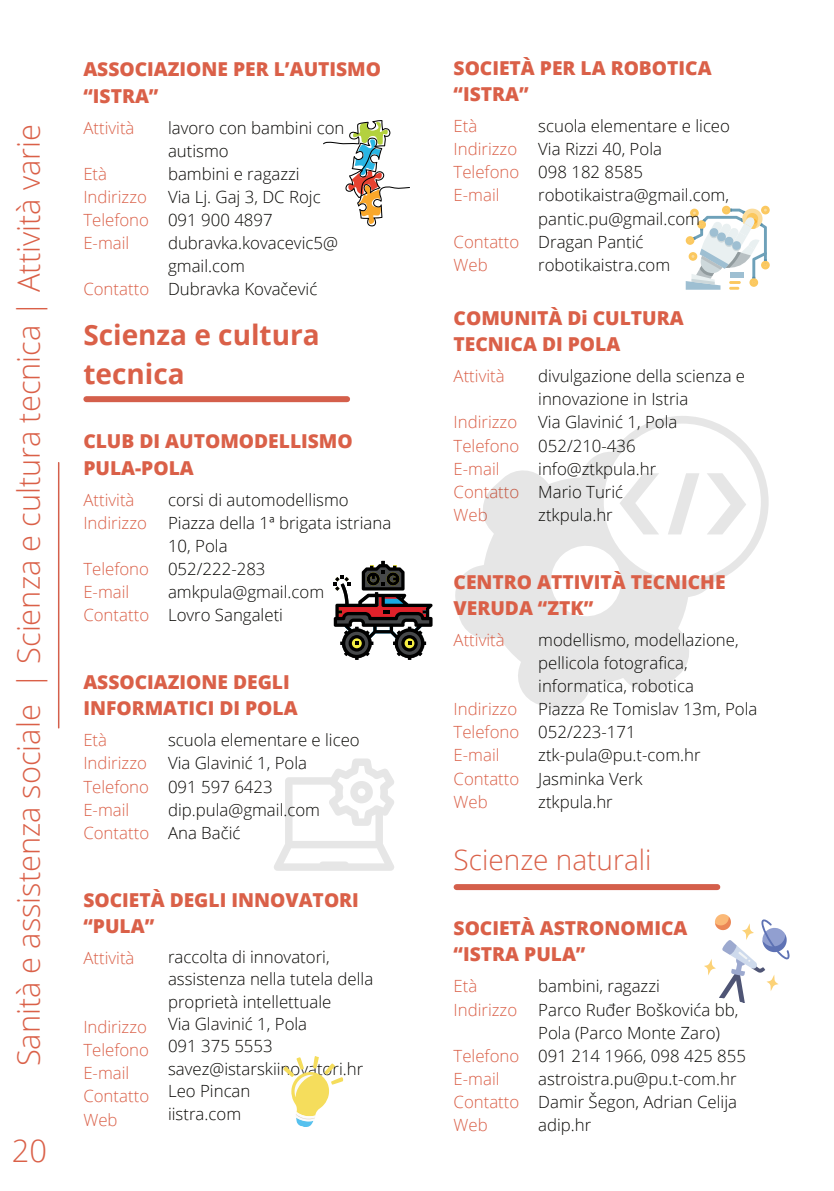
<style>
.page{position:relative;width:834px;height:1191px;background:#fff}
.page>*{position:absolute;margin:0;border:0;box-sizing:border-box;transform-origin:0 0}
.t1{font:300 30.8px "Open Sans";color:#da6048}
.t2{font:700 28px/39px "Open Sans";color:#da6048}
.t3{font:300 28px "Open Sans";color:#da6048}
.t4{font:800 19.2px/26.2px "Open Sans";color:#da6048}
.t5{font:300 16.8px/23.2px "Open Sans";color:#080704}
.t6{font:300 16.8px/23.2px "Open Sans";color:#da6048}
</style>
<div class="page">
<div style="left:86px;top:396px;width:261px;height:6px;background:#d45f4b"></div>
<svg style="left:283px;top:1056px;width:60px;height:71px"></svg>
<svg style="left:686px;top:206px;width:84px;height:84px"></svg>
<hr style="left:58px;top:463px;width:1px;height:265px;background:#d45f4b">
<svg style="left:274px;top:758px;width:120px;height:113px"></svg>
<svg style="left:334px;top:561px;width:99px;height:99px"></svg>
<svg style="left:323px;top:120px;width:87px;height:107px"></svg>
<svg style="left:455px;top:416px;width:313px;height:294px"></svg>
<div style="left:456px;top:884px;width:261px;height:6px;background:#d45f4b"></div>
<svg style="left:704px;top:914px;width:86px;height:89px"></svg>
<h1 class="t1" style="left:8px;top:1066px;width:944px;rotate:-90deg">Sanità e assistenza sociale | Scienza e cultura tecnica | Attività varie</h1>
<h1 class="t1" style="left:12px;top:1130px;width:37px">20</h1>
<p class="t4" style="left:83px;top:55px;width:299px">ASSOCIAZIONE PER L’AUTISMO “ISTRA”</p>
<p class="t6" style="left:83px;top:116px;width:53px">Attività</p>
<p class="t6" style="left:83px;top:162px;width:67px">Età<br>Indirizzo<br>Telefono<br>E-mail</p>
<p class="t6" style="left:83px;top:277px;width:67px">Contatto</p>
<p class="t5" style="left:168px;top:116px;width:178px">lavoro con bambini con autismo<br>bambini e ragazzi<br>Via Lj. Gaj 3, DC Rojc<br>091 900 4897 dubravka.kovacevic5@ gmail.com<br>Dubravka Kovačević</p>
<h2 class="t2" style="left:83px;top:314px;width:238px">Scienza e cultura tecnica</h2>
<p class="t4" style="left:83px;top:427px;width:271px">CLUB DI AUTOMODELLISMO<br>PULA-POLA</p>
<p class="t6" style="left:83px;top:488px;width:65px">Attività<br>Indirizzo</p>
<p class="t6" style="left:83px;top:557px;width:67px">Telefono<br>E-mail<br>Contatto</p>
<p class="t5" style="left:168px;top:488px;width:225px">corsi di automodellismo<br>Piazza della 1ª brigata istriana<br>10, Pola<br>052/222-283 amkpula@gmail.com<br>Lovro Sangaleti</p>
<p class="t4" style="left:83px;top:668px;width:216px">ASSOCIAZIONE DEGLI<br>INFORMATICI DI POLA</p>
<p class="t6" style="left:83px;top:728px;width:67px">Età<br>Indirizzo<br>Telefono<br>E-mail<br>Contatto</p>
<p class="t5" style="left:168px;top:728px;width:193px">scuola elementare e liceo<br>Via Glavinić 1, Pola<br>091 597 6423 dip.pula@gmail.com<br>Ana Bačić</p>
<p class="t4" style="left:83px;top:885px;width:277px">SOCIETÀ DEGLI INNOVATORI “PULA”</p>
<p class="t6" style="left:83px;top:946px;width:53px">Attività</p>
<p class="t5" style="left:168px;top:945px;width:207px;line-height:22.4px">raccolta di innovatori, assistenza nella tutela della proprietà intellettuale<br>Via Glavinić 1, Pola<br>091 375 5553 savez@istarskiinovatori.hr<br>Leo Pincan<br>iistra.com</p>
<p class="t6" style="left:83px;top:1015px;width:67px">Indirizzo<br>Telefono<br>E-mail<br>Contatto<br>Web</p>
<p class="t4" style="left:453px;top:54px;width:259px">SOCIETÀ PER LA ROBOTICA “ISTRA”</p>
<p class="t6" style="left:453px;top:114px;width:67px">Età<br>Indirizzo<br>Telefono<br>E-mail</p>
<p class="t6" style="left:453px;top:230px;width:67px">Contatto<br>Web</p>
<p class="t5" style="left:538px;top:114px;width:193px">scuola elementare e liceo<br>Via Rizzi 40, Pola<br>098 182 8585 robotikaistra@gmail.com, pantic.pu@gmail.com<br>Dragan Pantić robotikaistra.com</p>
<p class="t4" style="left:453px;top:304px;width:232px">COMUNITÀ Di CULTURA<br>TECNICA DI POLA</p>
<p class="t6" style="left:453px;top:364px;width:53px">Attività</p>
<p class="t6" style="left:453px;top:410px;width:67px">Indirizzo<br>Telefono<br>E-mail<br>Contatto<br>Web</p>
<p class="t5" style="left:538px;top:364px;width:208px">divulgazione della scienza e innovazione in Istria<br>Via Glavinić 1, Pola<br>052/210-436 info@ztkpula.hr<br>Mario Turić<br>ztkpula.hr</p>
<p class="t4" style="left:453px;top:568px;width:273px">CENTRO ATTIVITÀ TECNICHE<br>VERUDA “ZTK”</p>
<p class="t6" style="left:453px;top:628px;width:53px">Attività</p>
<p class="t5" style="left:538px;top:628px;width:221px">modellismo, modellazione, pellicola fotografica, informatica, robotica<br>Piazza Re Tomislav 13m, Pola<br>052/223-171 ztk-pula@pu.t-com.hr<br>Jasminka Verk<br>ztkpula.hr</p>
<p class="t6" style="left:453px;top:697px;width:67px">Indirizzo<br>Telefono<br>E-mail<br>Contatto<br>Web</p>
<h2 class="t3" style="left:453px;top:841px;width:199px">Scienze naturali</h2>
<p class="t4" style="left:453px;top:914px;width:235px">SOCIETÀ ASTRONOMICA “ISTRA PULA”</p>
<p class="t6" style="left:453px;top:974px;width:65px">Età<br>Indirizzo</p>
<p class="t6" style="left:453px;top:1044px;width:67px">Telefono<br>E-mail<br>Contatto<br>Web</p>
<p class="t5" style="left:538px;top:974px;width:209px">bambini, ragazzi<br>Parco Ruđer Boškovića bb,<br>Pola (Parco Monte Zaro)<br>091 214 1966, 098 425 855 astroistra.pu@pu.t-com.hr<br>Damir Šegon, Adrian Celija adip.hr</p>
</div>
